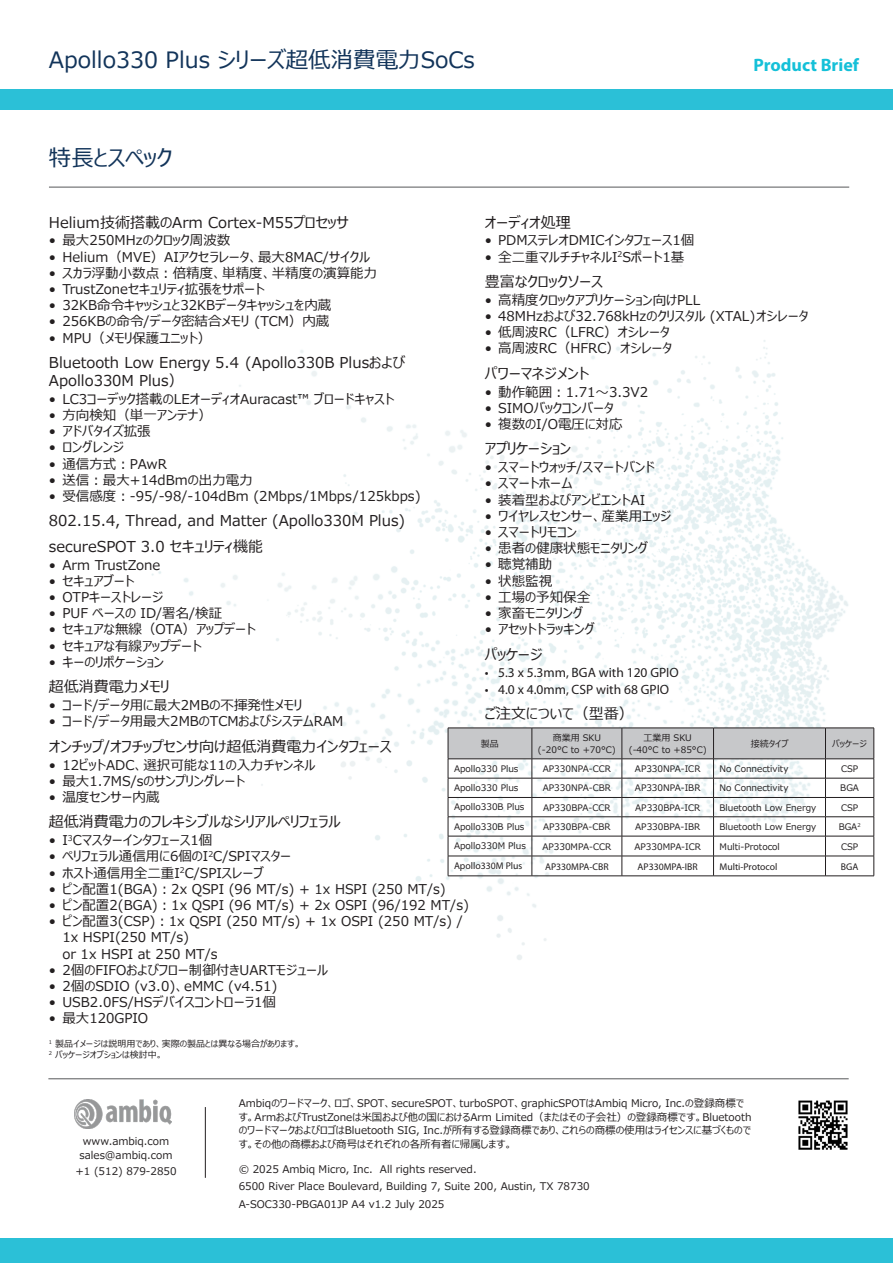
<style>
.page{position:relative;width:893px;height:1263px;background:#fff}
.page>*{position:absolute;margin:0;border:0;box-sizing:border-box;transform-origin:0 0}
.t1{font:22.5px "Meiryo UIW53";color:#12345a}
.t2{font:700 18px "Myriad Pro";color:#14c0d8}
.t3{font:15px/18px "Meiryo UIW53";color:#231f20}
.t4{font:13.5px/16.2px "Meiryo UIW53";color:#231f20}
.t5{font:13.5px "Myriad Pro";color:#231f20}
.t6{font:10.5px/13.5px "Meiryo UIW53";color:#231f20}
.t7{font:9.75px "Myriad Pro";color:#231f20}
.t8{font:9px/12px "Meiryo UIW53";color:#231f20;text-align:center}
</style>
<div class="page">
<hr style="left:49px;top:187px;width:800px;height:1px;background:#57585a">
<hr style="left:48px;top:1078px;width:801px;height:1px;background:#57585a">
<div style="left:0;top:89px;width:893px;height:20px;background:#2bc0d7"></div>
<div style="left:0;top:1238px;width:893px;height:25px;background:#2bc0d7"></div>
<img style="left:152px;top:265px;width:697px;height:695px">
<img style="left:798px;top:1100px;width:50px;height:50px">
<hr style="left:205px;top:1107px;width:1px;height:71px;background:#231f20">
<img style="left:74px;top:1099px;width:98px;height:29px">
<svg style="left:448px;top:728px;width:427px;height:148px"></svg>
<hr style="left:448px;top:875px;width:84px;height:1px;background:#231f20">
<hr style="left:532px;top:875px;width:90px;height:1px;background:#231f20">
<hr style="left:622px;top:875px;width:91px;height:1px;background:#231f20">
<hr style="left:713px;top:875px;width:112px;height:1px;background:#231f20">
<hr style="left:825px;top:875px;width:49px;height:1px;background:#231f20">
<h1 class="t1" style="left:49px;top:44px;width:427px">Apollo330 Plus シリーズ超低消費電力SoCs</h1>
<h2 class="t2" style="left:753px;top:53px;width:107px">Product Brief</h2>
<h1 class="t1" style="left:49px;top:142px;width:125px">特長とスペック</h1>
<p class="t3" style="left:49px;top:214px;width:301px">Helium技術搭載のArm Cortex-M55プロセッサ</p>
<p class="t4" style="left:49px;top:233px;width:183px">• 最大250MHzのクロック周波数</p>
<p class="t4" style="left:49px;top:249px;width:323px">• Helium（MVE）AIアクセラレータ、最大8MAC/サイクル</p>
<p class="t4" style="left:49px;top:265px;width:330px">• スカラ浮動小数点：倍精度、単精度、半精度の演算能力</p>
<p class="t4" style="left:49px;top:282px;width:217px">• TrustZoneセキュリティ拡張をサポート</p>
<p class="t4" style="left:49px;top:298px;width:284px">• 32KB命令キャッシュと32KBデータキャッシュを内蔵</p>
<p class="t4" style="left:49px;top:314px;width:282px">• 256KBの命令/データ密結合メモリ (TCM）内蔵</p>
<p class="t4" style="left:49px;top:330px;width:164px">• MPU（メモリ保護ユニット）</p>
<p class="t3" style="left:49px;top:354px;width:358px">Bluetooth Low Energy 5.4 (Apollo330B Plusおよび<br>Apollo330M Plus）</p>
<p class="t4" style="left:49px;top:391px;width:347px">• LC3コーデック搭載のLEオーディオAuracast™ ブロードキャスト</p>
<p class="t4" style="left:49px;top:408px;width:164px">• 方向検知（単一アンテナ）</p>
<p class="t4" style="left:49px;top:424px;width:103px">• アドバタイズ拡張</p>
<p class="t4" style="left:49px;top:440px;width:77px">• ロングレンジ</p>
<p class="t4" style="left:49px;top:456px;width:120px">• 通信方式：PAwR</p>
<p class="t4" style="left:49px;top:472px;width:205px">• 送信：最大+14dBmの出力電力</p>
<p class="t4" style="left:49px;top:489px;width:373px">• 受信感度：-95/-98/-104dBm (2Mbps/1Mbps/125kbps)</p>
<p class="t3" style="left:49px;top:509px;width:358px;line-height:25.5px">802.15.4, Thread, and Matter (Apollo330M Plus) secureSPOT 3.0 セキュリティ機能</p>
<p class="t4" style="left:49px;top:557px;width:113px">• Arm TrustZone</p>
<p class="t4" style="left:49px;top:574px;width:87px">• セキュアブート</p>
<p class="t4" style="left:49px;top:590px;width:116px">• OTPキーストレージ</p>
<p class="t4" style="left:49px;top:606px;width:175px">• PUF ベースの ID/署名/検証</p>
<p class="t4" style="left:49px;top:622px;width:208px">• セキュアな無線（OTA）アップデート</p>
<p class="t4" style="left:49px;top:638px;width:154px">• セキュアな有線アップデート</p>
<p class="t4" style="left:49px;top:655px;width:116px">• キーのリボケーション</p>
<p class="t3" style="left:49px;top:679px;width:122px">超低消費電力メモリ</p>
<p class="t4" style="left:49px;top:698px;width:255px">• コード/データ用に最大2MBの不揮発性メモリ</p>
<p class="t4" style="left:49px;top:714px;width:296px">• コード/データ用最大2MBのTCMおよびシステムRAM</p>
<p class="t3" style="left:49px;top:738px;width:344px">オンチップ/オフチップセンサ向け超低消費電力インタフェース</p>
<p class="t4" style="left:49px;top:757px;width:268px">• 12ビットADC、選択可能な11の入力チャンネル</p>
<p class="t4" style="left:49px;top:773px;width:197px">• 最大1.7MS/sのサンプリングレート</p>
<p class="t4" style="left:49px;top:790px;width:112px">• 温度センサー内蔵</p>
<p class="t3" style="left:49px;top:814px;width:293px">超低消費電力のフレキシブルなシリアルペリフェラル</p>
<p class="t4" style="left:49px;top:833px;width:165px">• I<sup>3</sup>Cマスターインタフェース1個</p>
<p class="t4" style="left:49px;top:849px;width:244px">• ペリフェラル通信用に6個のI<sup>2</sup>C/SPIマスター</p>
<p class="t4" style="left:49px;top:865px;width:216px">• ホスト通信用全二重I<sup>2</sup>C/SPIスレーブ</p>
<p class="t4" style="left:49px;top:881px;width:398px">• ピン配置1(BGA)：2x QSPI (96 MT/s) + 1x HSPI (250 MT/s)</p>
<p class="t4" style="left:49px;top:898px;width:422px">• ピン配置2(BGA)：1x QSPI (96 MT/s) + 2x OSPI (96/192 MT/s)</p>
<p class="t4" style="left:62px;top:914px;width:402px;text-indent:-14px">• ピン配置3(CSP)：1x QSPI (250 MT/s) + 1x OSPI (250 MT/s) /<br>1x HSPI(250 MT/s)<br>or 1x HSPI at 250 MT/s</p>
<p class="t4" style="left:49px;top:962px;width:281px">• 2個のFIFOおよびフロー制御付きUARTモジュール</p>
<p class="t4" style="left:49px;top:979px;width:230px">• 2個のSDIO (v3.0)、eMMC (v4.51)</p>
<p class="t4" style="left:49px;top:995px;width:228px">• USB2.0FS/HSデバイスコントローラ1個</p>
<p class="t4" style="left:49px;top:1011px;width:101px">• 最大120GPIO</p>
<p class="t3" style="left:485px;top:214px;width:87px">オーディオ処理</p>
<p class="t4" style="left:485px;top:233px;width:211px">• PDMステレオDMICインタフェース1個</p>
<p class="t4" style="left:485px;top:249px;width:201px">• 全二重マルチチャネルI<sup>2</sup>Sポート1基</p>
<p class="t3" style="left:485px;top:273px;width:120px">豊富なクロックソース</p>
<p class="t4" style="left:485px;top:292px;width:217px">• 高精度クロックアプリケーション向けPLL</p>
<p class="t4" style="left:485px;top:309px;width:325px">• 48MHzおよび32.768kHzのクリスタル (XTAL)オシレータ</p>
<p class="t4" style="left:485px;top:325px;width:186px">• 低周波RC（LFRC）オシレータ</p>
<p class="t4" style="left:485px;top:341px;width:189px">• 高周波RC（HFRC）オシレータ</p>
<p class="t3" style="left:485px;top:365px;width:106px">パワーマネジメント</p>
<p class="t4" style="left:485px;top:384px;width:165px">• 動作範囲：1.71～3.3V2</p>
<p class="t4" style="left:485px;top:400px;width:130px">• SIMOバックコンバータ</p>
<p class="t4" style="left:485px;top:417px;width:139px">• 複数のI/O電圧に対応</p>
<p class="t3" style="left:485px;top:441px;width:88px">アプリケーション</p>
<p class="t4" style="left:485px;top:460px;width:172px">• スマートウォッチ/スマートバンド</p>
<p class="t4" style="left:485px;top:476px;width:89px">• スマートホーム</p>
<p class="t4" style="left:485px;top:492px;width:162px">• 装着型およびアンビエントAI</p>
<p class="t4" style="left:485px;top:508px;width:188px">• ワイヤレスセンサー、産業用エッジ</p>
<p class="t4" style="left:485px;top:525px;width:94px">• スマートリモコン</p>
<p class="t4" style="left:485px;top:541px;width:165px">• 患者の健康状態モニタリング</p>
<p class="t4" style="left:485px;top:557px;width:69px">• 聴覚補助</p>
<p class="t4" style="left:485px;top:573px;width:69px">• 状態監視</p>
<p class="t4" style="left:485px;top:589px;width:107px">• 工場の予知保全</p>
<p class="t4" style="left:485px;top:606px;width:100px">• 家畜モニタリング</p>
<p class="t4" style="left:485px;top:622px;width:112px">• アセットトラッキング</p>
<p class="t3" style="left:485px;top:646px;width:59px">パッケージ</p>
<p class="t5" style="left:485px;top:664px;width:196px">• 5.3 x 5.3mm, BGA with 120 GPIO</p>
<p class="t5" style="left:485px;top:681px;width:186px">• 4.0 x 4.0mm, CSP with 68 GPIO</p>
<p class="t3" style="left:485px;top:705px;width:151px">ご注文について（型番）</p>
<p class="t8" style="left:481px;top:738px;width:19px">製品</p>
<p class="t8" style="left:538px;top:732px;width:79px">商業用 SKU (-20°C to +70°C)</p>
<p class="t8" style="left:629px;top:732px;width:79px">工業用 SKU (-40°C to +85°C)</p>
<p class="t8" style="left:751px;top:738px;width:39px">接続タイプ</p>
<p class="t8" style="left:832px;top:738px;width:36px">パッケージ</p>
<p class="t8" style="left:454px;top:763px;width:66px">Apollo330 Plus</p>
<p class="t8" style="left:543px;top:763px;width:70px">AP330NPA-CCR</p>
<p class="t8" style="left:635px;top:763px;width:67px">AP330NPA-ICR</p>
<p class="t8" style="left:719px;top:763px;width:70px">No Connectivity</p>
<p class="t8" style="left:841px;top:763px;width:19px">CSP</p>
<p class="t8" style="left:454px;top:782px;width:66px">Apollo330 Plus</p>
<p class="t8" style="left:543px;top:782px;width:70px">AP330NPA-CBR</p>
<p class="t8" style="left:635px;top:782px;width:67px">AP330NPA-IBR</p>
<p class="t8" style="left:719px;top:782px;width:70px">No Connectivity</p>
<p class="t8" style="left:840px;top:782px;width:20px">BGA</p>
<p class="t8" style="left:454px;top:801px;width:72px">Apollo330B Plus</p>
<p class="t8" style="left:543px;top:802px;width:69px">AP330BPA-CCR</p>
<p class="t8" style="left:635px;top:802px;width:66px">AP330BPA-ICR</p>
<p class="t8" style="left:719px;top:802px;width:98px">Bluetooth Low Energy</p>
<p class="t8" style="left:841px;top:802px;width:19px">CSP</p>
<p class="t8" style="left:454px;top:821px;width:72px">Apollo330B Plus</p>
<p class="t8" style="left:543px;top:821px;width:69px">AP330BPA-CBR</p>
<p class="t8" style="left:635px;top:821px;width:66px">AP330BPA-IBR</p>
<p class="t8" style="left:719px;top:821px;width:98px">Bluetooth Low Energy</p>
<p class="t8" style="left:839px;top:821px;width:23px">BGA<sup>2</sup></p>
<p class="t8" style="left:454px;top:840px;width:73px">Apollo330M Plus</p>
<p class="t8" style="left:542px;top:841px;width:70px">AP330MPA-CCR</p>
<p class="t8" style="left:634px;top:841px;width:68px">AP330MPA-ICR</p>
<p class="t8" style="left:719px;top:841px;width:62px">Multi-Protocol</p>
<p class="t8" style="left:841px;top:841px;width:19px">CSP</p>
<p class="t7" style="left:454px;top:860px;width:70px">Apollo330M Plus</p>
<p class="t7" style="left:545px;top:860px;width:65px">AP330MPA-CBR</p>
<p class="t7" style="left:638px;top:860px;width:62px">AP330MPA-IBR</p>
<p class="t7" style="left:719px;top:860px;width:60px">Multi-Protocol</p>
<p class="t7" style="left:841px;top:860px;width:19px">BGA</p>
<p class="t8" style="left:49px;top:1039px;width:253px;line-height:10.8px;text-align:left"><sup>1</sup> 製品イメージは説明用であり、実際の製品とは異なる場合があります。<br><sup>2</sup> パッケージオプションは検討中。</p>
<p class="t6" style="left:80px;top:1135px;width:94px;text-align:center">www.ambiq.com sales@ambiq.com</p>
<p class="t6" style="left:75px;top:1165px;width:103px">+1 (512) 879-2850</p>
<p class="t6" style="left:239px;top:1097px;width:514px">Ambiqのワードマーク、ロゴ、SPOT、secureSPOT、turboSPOT、graphicSPOTはAmbiq Micro, Inc.の登録商標です。ArmおよびTrustZoneは米国および他の国におけるArm Limited（またはその子会社）の登録商標です。BluetoothのワードマークおよびロゴはBluetooth SIG, Inc.が所有する登録商標であり、これらの商標の使用はライセンスに基づくものです。その他の商標および商号はそれぞれの各所有者に帰属します。</p>
<p class="t6" style="left:239px;top:1162px;width:352px;line-height:16.5px">© 2025 Ambiq Micro, Inc. All rights reserved.<br>6500 River Place Boulevard, Building 7, Suite 200, Austin, TX 78730</p>
<p class="t6" style="left:239px;top:1198px;width:207px">A-SOC330-PBGA01JP A4 v1.2 July 2025</p>
</div>
